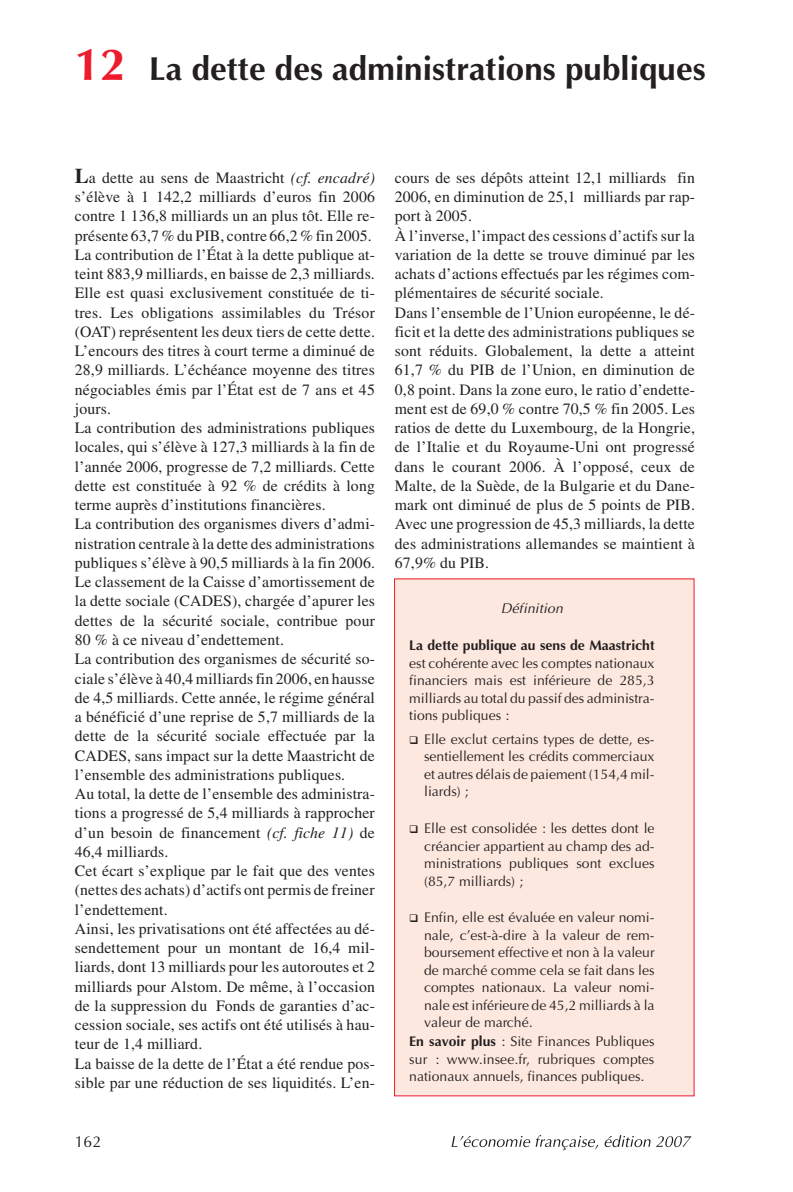
<style>
.page{position:relative;width:793px;height:1192px;background:#fff}
.page>*{position:absolute;margin:0;border:0;box-sizing:border-box;transform-origin:0 0}
.t1{font:700 33.25px "Optima";color:#231f20}
.t2{font:15.75px/19.2px "Times";letter-spacing:.01em;color:#231f20}
.t3{font:15.75px "Optima";color:#231f20}
.t4{font:14px/17.5px "Optima";color:#231f20;text-align:justify}
.t5{font:700 14px "Optima";color:#231f20}
.t6{font:italic 14px "Optima";color:#231f20}
.s1{font-size:45.5px;color:#ee1b2c}
.s2{font-weight:700;font-size:21px}
.s3{font-style:italic}
.s4{font-weight:700}
</style>
<div class="page">
<svg style="left:451px;top:1135px;width:147px;height:15px"></svg>
<svg style="left:604px;top:1135px;width:87px;height:12px"></svg>
<div style="left:394px;top:579px;width:300px;height:517px;background:#fde8df"></div>
<div style="left:394px;top:579px;width:300px;height:517px;border:1px solid #ee1b2c"></div>
<h1 class="t1" style="left:75px;top:55px;width:632px"><span class="s1">12</span> La dette des administrations publiques</h1>
<p class="t2" style="left:75px;top:169px;width:302px"><span class="s2">L</span>a dette au sens de Maastricht <span class="s3">(cf. encadré) </span>s’élève à 1 142,2 milliards d’euros fin 2006 contre 1 136,8 milliards un an plus tôt. Elle re&shy;présente 63,7 % du PIB, contre 66,2 % fin 2005.<br>La contribution de l’État à la dette publique at&shy;teint 883,9 milliards, en baisse de 2,3 milliards.<br>Elle est quasi exclusivement constituée de ti&shy;tres. Les obligations assimilables du Trésor (OAT) représentent les deux tiers de cette dette.<br>L’encours des titres à court terme a diminué de 28,9 milliards. L’échéance moyenne des titres négociables émis par l’État est de 7 ans et 45 jours.<br>La contribution des administrations publiques locales, qui s’élève à 127,3 milliards à la fin de l’année 2006, progresse de 7,2 milliards. Cette dette est constituée à 92 % de crédits à long terme auprès d’institutions financières.<br>La contribution des organismes divers d’admi&shy;nistration centrale à la dette des administrations publiques s’élève à 90,5 milliards à la fin 2006.<br>Le classement de la Caisse d’amortissement de la dette sociale (CADES), chargée d’apurer les dettes de la sécurité sociale, contribue pour 80 % à ce niveau d’endettement.<br>La contribution des organismes de sécurité so&shy;ciale s’élève à 40,4 milliards fin 2006, en hausse de 4,5 milliards. Cette année, le régime général a bénéficié d’une reprise de 5,7 milliards de la dette de la sécurité sociale effectuée par la CADES, sans impact sur la dette Maastricht de l’ensemble des administrations publiques.<br>Au total, la dette de l’ensemble des administra&shy;tions a progressé de 5,4 milliards à rapprocher d’un besoin de financement <span class="s3">(cf. fiche 11)</span> de 46,4 milliards.<br>Cet écart s’explique par le fait que des ventes (nettes des achats) d’actifs ont permis de freiner l’endettement.<br>Ainsi, les privatisations ont été affectées au dé&shy;sendettement pour un montant de 16,4 mil&shy;liards, dont 13 milliards pour les autoroutes et 2 milliards pour Alstom. De même, à l’occasion de la suppression du Fonds de garanties d’ac&shy;cession sociale, ses actifs ont été utilisés à hau&shy;teur de 1,4 milliard.<br>La baisse de la dette de l’État a été rendue pos&shy;sible par une réduction de ses liquidités. L’en-</p>
<p class="t2" style="left:395px;top:169px;width:302px">cours de ses dépôts atteint 12,1 milliards fin 2006, en diminution de 25,1 milliards par rap&shy;port à 2005.<br>À l’inverse, l’impact des cessions d’actifs sur la variation de la dette se trouve diminué par les achats d’actions effectués par les régimes com&shy;plémentaires de sécurité sociale.<br>Dans l’ensemble de l’Union européenne, le dé&shy;ficit et la dette des administrations publiques se sont réduits. Globalement, la dette a atteint 61,7 % du PIB de l’Union, en diminution de 0,8 point. Dans la zone euro, le ratio d’endette&shy;ment est de 69,0 % contre 70,5 % fin 2005. Les ratios de dette du Luxembourg, de la Hongrie, de l’Italie et du Royaume-Uni ont progressé dans le courant 2006. À l’opposé, ceux de Malte, de la Suède, de la Bulgarie et du Dane&shy;mark ont diminué de plus de 5 points de PIB.<br>Avec une progression de 45,3 milliards, la dette des administrations allemandes se maintient à 67,9% du PIB.</p>
<p class="t6" style="left:501px;top:602px;width:66px">Définition</p>
<p class="t5" style="left:409px;top:640px;width:247px">La dette publique au sens de Maastricht</p>
<p class="t4" style="left:409px;top:656px;width:247px">est cohérente avec les comptes nationaux financiers mais est inférieure de 285,3 milliards au total du passif des administra&shy;tions publiques :</p>
<p class="t4" style="left:424px;top:732px;width:232px">Elle exclut certains types de dette, es&shy;sentiellement les crédits commerciaux et autres délais de paiement (154,4 mil&shy;liards) ;</p>
<p class="t4" style="left:424px;top:821px;width:232px">Elle est consolidée : les dettes dont le créancier appartient au champ des ad&shy;ministrations publiques sont exclues (85,7 milliards) ;</p>
<p class="t4" style="left:424px;top:910px;width:232px">Enfin, elle est évaluée en valeur nomi&shy;nale, c’est-à-dire à la valeur de rem&shy;boursement effective et non à la valeur de marché comme cela se fait dans les comptes nationaux. La valeur nomi&shy;nale est inférieure de 45,2 milliards à la valeur de marché.</p>
<p class="t4" style="left:409px;top:1034px;width:247px"><span class="s4">En savoir plus</span> : Site Finances Publiques sur : www.insee.fr, rubriques comptes nationaux annuels, finances publiques.</p>
<p class="t3" style="left:75px;top:1135px;width:28px">162</p>
</div>
